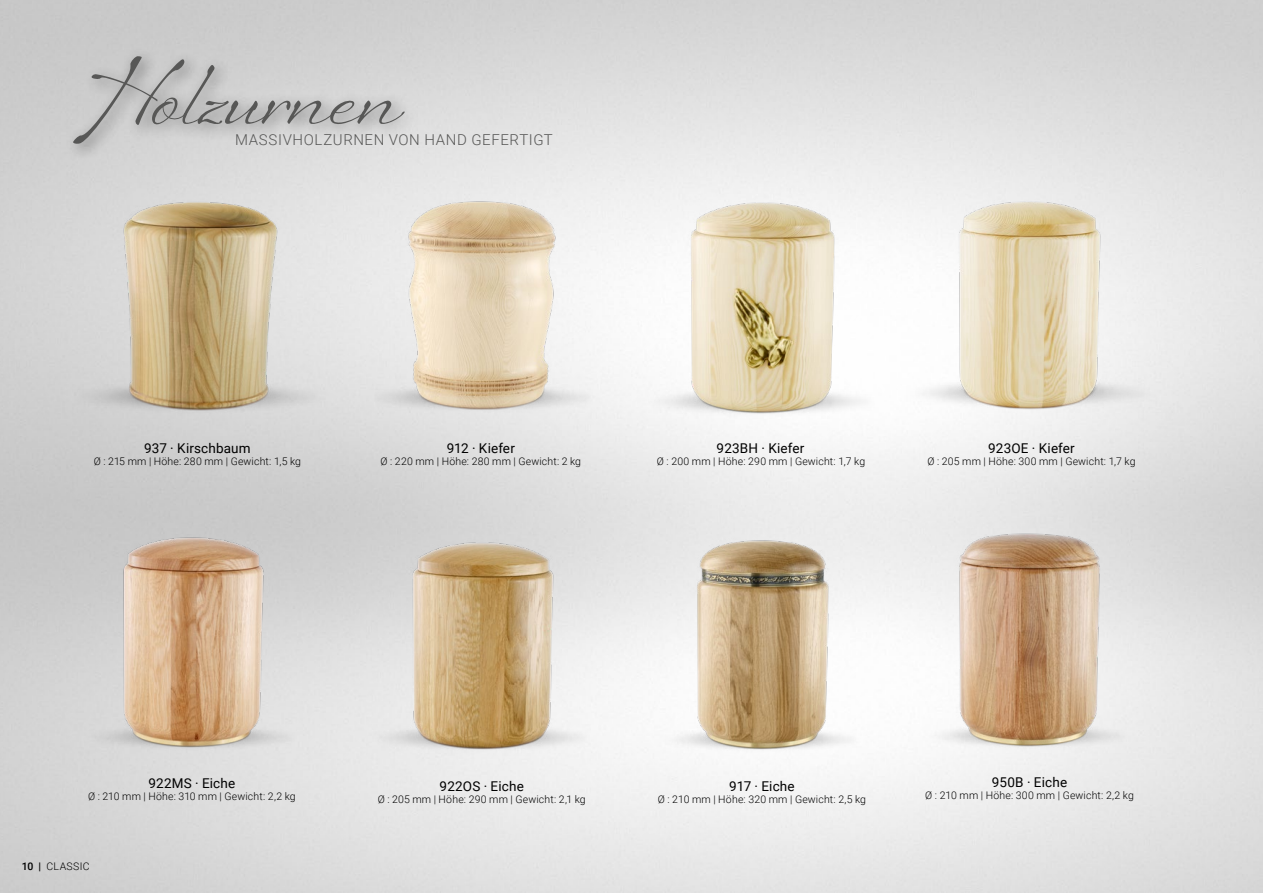
<style>
.page{position:relative;width:1263px;height:893px;background:#fff}
.page>*{position:absolute;margin:0;border:0;box-sizing:border-box;transform-origin:0 0}
.t1{font:90px "Sheila";letter-spacing:.01em;color:#575756}
.t2{font:300 15px "Roboto";letter-spacing:.04em;color:#575756}
.t3{font:13.5px "Roboto";letter-spacing:.015em;color:#000}
.t4{font:300 10.5px "Roboto";letter-spacing:.02em;color:#000}
.s1{font-weight:500}
</style>
<div class="page">
<img style="left:60px;top:162px;width:275px;height:293px">
<img style="left:374px;top:197px;width:219px;height:256px">
<img style="left:647px;top:197px;width:228px;height:259px">
<img style="left:896px;top:196px;width:270px;height:260px">
<img style="left:85px;top:534px;width:214px;height:256px">
<img style="left:369px;top:534px;width:224px;height:259px">
<img style="left:658px;top:534px;width:216px;height:259px">
<img style="left:923px;top:530px;width:213px;height:260px">
<div style="left:65px;top:47px;width:357px;height:115px;background:#000;opacity:.5"></div>
<h1 class="t1" style="left:72px;top:40px;width:330px">Holzurnen</h1>
<h2 class="t2" style="left:235px;top:129px;width:319px">MASSIVHOLZURNEN VON HAND GEFERTIGT</h2>
<p class="t3" style="left:144px;top:439px;width:108px">937 · Kirschbaum</p>
<p class="t3" style="left:447px;top:438px;width:70px">912 · Kiefer</p>
<p class="t3" style="left:716px;top:438px;width:89px">923BH · Kiefer</p>
<p class="t3" style="left:988px;top:438px;width:88px">923OE · Kiefer</p>
<p class="t4" style="left:94px;top:454px;width:209px">Ø : 215 mm | Höhe: 280 mm | Gewicht: 1,5 kg</p>
<p class="t4" style="left:380px;top:454px;width:202px">Ø : 220 mm | Höhe: 280 mm | Gewicht: 2 kg</p>
<p class="t4" style="left:657px;top:454px;width:210px">Ø : 200 mm | Höhe: 290 mm | Gewicht: 1,7 kg</p>
<p class="t4" style="left:927px;top:454px;width:210px">Ø : 205 mm | Höhe: 300 mm | Gewicht: 1,7 kg</p>
<p class="t3" style="left:148px;top:774px;width:88px">922MS · Eiche</p>
<p class="t3" style="left:440px;top:776px;width:86px">922OS · Eiche</p>
<p class="t3" style="left:729px;top:776px;width:67px">917 · Eiche</p>
<p class="t4" style="left:88px;top:789px;width:209px">Ø : 210 mm | Höhe: 310 mm | Gewicht: 2,2 kg</p>
<p class="t4" style="left:378px;top:792px;width:210px">Ø : 205 mm | Höhe: 290 mm | Gewicht: 2,1 kg</p>
<p class="t4" style="left:658px;top:792px;width:210px">Ø : 210 mm | Höhe: 320 mm | Gewicht: 2,5 kg</p>
<p class="t4" style="left:22px;top:858px;width:69px"><span class="s1">10 |</span> CLASSIC</p>
<p class="t3" style="left:992px;top:772px;width:77px">950B · Eiche</p>
<p class="t4" style="left:925px;top:788px;width:210px">Ø : 210 mm | Höhe: 300 mm | Gewicht: 2,2 kg</p>
</div>
